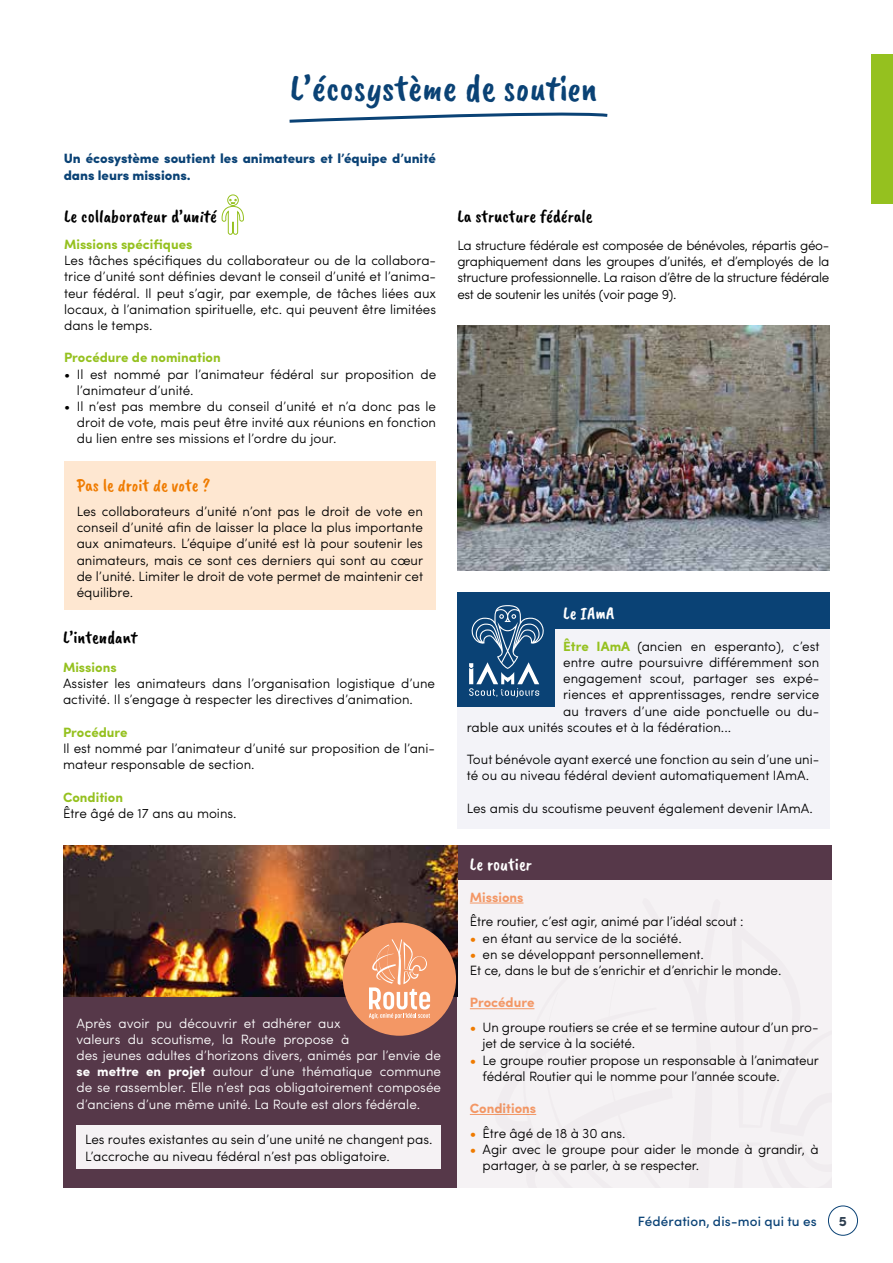
<style>
.page{position:relative;width:893px;height:1263px;background:#fff}
.page>*{position:absolute;margin:0;border:0;box-sizing:border-box;transform-origin:0 0}
.t1{font:37.5px "Caveat Brush";color:#0a4275}
.t2{font:18px "Caveat Brush";color:#000}
.t3{font:18px "Caveat Brush";color:#ef7b00}
.t4{font:18px "Caveat Brush";color:#fff}
.t5{font:700 13.65px "Sofia Pro";color:#2c3d4f}
.t6{font:300 13.5px/16.2px "Sofia Pro";color:#000}
.t7{font:300 13.5px/16.2px "Sofia Pro";color:#fff}
.t8{font:900 13.5px/16.2px "Sofia Pro";color:#0a4275}
.t9{font:700 13.5px "Sofia Pro";color:#95c11f}
.t10{font:700 13.5px "Sofia Pro";color:#f39765}
.t11{font:500 13.5px "Sofia Pro";letter-spacing:.01em;color:#0a4276}
.s1{font-weight:700}
.s2{font-weight:700;color:#95c11f}
.s3{font-weight:700;color:#ef7b00}
</style>
<div class="page">
<div style="left:828px;top:1205px;width:30px;height:30px;border:1px solid #0a4275;border-radius:50%"></div>
<div style="left:457px;top:629px;width:372px;height:200px;background:#f3f3f8"></div>
<div style="left:457px;top:593px;width:372px;height:36px;background:#0a4275"></div>
<div style="left:64px;top:996px;width:393px;height:192px;background:#563849"></div>
<div style="left:64px;top:461px;width:372px;height:149px;background:#fee7d1"></div>
<svg style="left:75px;top:996px;width:144px;height:1px"></svg>
<div style="left:457px;top:879px;width:374px;height:309px;background:#f5f2f4"></div>
<hr style="left:470px;top:903px;width:53px;height:1px;background:#f39765">
<hr style="left:470px;top:1008px;width:64px;height:1px;background:#f39765">
<hr style="left:470px;top:1114px;width:66px;height:1px;background:#f39765">
<div style="left:457px;top:845px;width:374px;height:34px;background:#563849"></div>
<svg style="left:831px;top:915px;width:1px;height:273px"></svg>
<img style="left:64px;top:845px;width:393px;height:151px">
<div style="left:343px;top:922px;width:113px;height:114px;background:#f39765;border-radius:50%"></div>
<svg style="left:369px;top:939px;width:61px;height:80px"></svg>
<svg style="left:222px;top:194px;width:22px;height:41px"></svg>
<img style="left:457px;top:325px;width:372px;height:246px">
<div style="left:872px;top:54px;width:21px;height:149px;background:#95c11f"></div>
<div style="left:77px;top:1126px;width:364px;height:43px;background:#f5f2f4"></div>
<div style="left:457px;top:604px;width:98px;height:103px;background:#0a4275"></div>
<svg style="left:469px;top:605px;width:75px;height:92px"></svg>
<svg style="left:289px;top:112px;width:319px;height:11px"></svg>
<h1 class="t1" style="left:290px;top:66px;width:309px">L’écosystème de soutien</h1>
<p class="t8" style="left:64px;top:150px;width:374px">Un écosystème soutient les animateurs et l’équipe d’unité dans leurs missions.</p>
<h2 class="t2" style="left:64px;top:206px;width:154px">Le collaborateur d’unité</h2>
<p class="t9" style="left:64px;top:234px;width:130px">Missions spécifiques</p>
<p class="t6" style="left:64px;top:251px;width:374px;text-align:justify">Les tâches spécifiques du collaborateur ou de la collabora&shy;trice d’unité sont définies devant le conseil d’unité et l’anima&shy;teur fédéral. Il peut s’agir, par exemple, de tâches liées aux locaux, à l’animation spirituelle, etc. qui peuvent être limitées dans le temps.</p>
<p class="t9" style="left:64px;top:347px;width:158px">Procédure de nomination</p>
<p class="t6" style="left:77px;top:365px;width:361px;text-indent:-13px">• Il est nommé par l’animateur fédéral sur proposition de l’animateur d’unité.</p>
<p class="t6" style="left:77px;top:397px;width:361px;text-align:justify;text-indent:-13px">• Il n’est pas membre du conseil d’unité et n’a donc pas le droit de vote, mais peut être invité aux réunions en fonction du lien entre ses missions et l’ordre du jour.</p>
<h2 class="t3" style="left:77px;top:475px;width:135px">Pas le droit de vote ?</h2>
<p class="t6" style="left:77px;top:502px;width:348px;text-align:justify">Les collaborateurs d’unité n’ont pas le droit de vote en conseil d’unité afin de laisser la place la plus importante aux animateurs. L’équipe d’unité est là pour soutenir les animateurs, mais ce sont ces derniers qui sont au cœur de l’unité. Limiter le droit de vote permet de maintenir cet équilibre.</p>
<h2 class="t2" style="left:63px;top:627px;width:75px">L’intendant</h2>
<p class="t9" style="left:63px;top:657px;width:55px">Missions</p>
<p class="t6" style="left:63px;top:674px;width:374px">Assister les animateurs dans l’organisation logistique d’une activité. Il s’engage à respecter les directives d’animation.</p>
<p class="t9" style="left:63px;top:722px;width:66px">Procédure</p>
<p class="t6" style="left:63px;top:739px;width:374px">Il est nommé par l’animateur d’unité sur proposition de l’ani&shy;mateur responsable de section.</p>
<p class="t9" style="left:63px;top:787px;width:62px">Condition</p>
<p class="t6" style="left:63px;top:804px;width:175px">Être âgé de 17 ans au moins.</p>
<p class="t7" style="left:77px;top:1014px;width:366px">Après avoir pu découvrir et adhérer aux<br>valeurs du scoutisme, la Route propose à<br>des jeunes adultes d’horizons divers, animés par l’envie de <span class="s1">se mettre en projet</span> autour d’une thématique commune de se rassembler. Elle n’est pas obligatoirement composée d’anciens d’une même unité. La Route est alors fédérale.</p>
<p class="t6" style="left:85px;top:1130px;width:349px">Les routes existantes au sein d’une unité ne changent pas.<br>L’accroche au niveau fédéral n’est pas obligatoire.</p>
<h2 class="t2" style="left:457px;top:206px;width:137px">La structure fédérale</h2>
<p class="t6" style="left:457px;top:236px;width:374px;text-align:justify">La structure fédérale est composée de bénévoles, répartis géo&shy;graphiquement dans les groupes d’unités, et d’employés de la structure professionnelle. La raison d’être de la structure fédérale est de soutenir les unités (voir page 9).</p>
<h2 class="t4" style="left:563px;top:602px;width:53px">Le IAmA</h2>
<p class="t6" style="left:563px;top:637px;width:258px"><span class="s2">Être IAmA</span> (ancien en esperanto), c’est</p>
<p class="t6" style="left:563px;top:653px;width:258px">entre autre poursuivre différemment son</p>
<p class="t6" style="left:563px;top:669px;width:258px">engagement scout, partager ses expé-</p>
<p class="t6" style="left:563px;top:686px;width:258px">riences et apprentissages, rendre service</p>
<p class="t6" style="left:563px;top:702px;width:258px">au travers d’une aide ponctuelle ou du-</p>
<p class="t6" style="left:467px;top:718px;width:266px">rable aux unités scoutes et à la fédération...</p>
<p class="t6" style="left:467px;top:750px;width:354px">Tout bénévole ayant exercé une fonction au sein d’une uni&shy;té ou au niveau fédéral devient automatiquement IAmA.</p>
<p class="t6" style="left:467px;top:799px;width:348px">Les amis du scoutisme peuvent également devenir IAmA.</p>
<h2 class="t4" style="left:470px;top:853px;width:64px">Le routier</h2>
<p class="t10" style="left:470px;top:887px;width:55px">Missions</p>
<p class="t6" style="left:470px;top:913px;width:275px">Être routier, c’est agir, animé par l’idéal scout :</p>
<p class="t6" style="left:470px;top:929px;width:213px"><span class="s3">•</span> en étant au service de la société.</p>
<p class="t6" style="left:470px;top:945px;width:313px"><span class="s3">•</span> en se développant personnellement.<br>Et ce, dans le but de s’enrichir et d’enrichir le monde.</p>
<p class="t10" style="left:470px;top:992px;width:66px">Procédure</p>
<p class="t6" style="left:483px;top:1018px;width:337px;text-indent:-13px"><span class="s3">•</span> Un groupe routiers se crée et se termine autour d’un pro&shy;jet de service à la société.</p>
<p class="t6" style="left:483px;top:1051px;width:338px;text-indent:-13px"><span class="s3">•</span> Le groupe routier propose un responsable à l’animateur fédéral Routier qui le nomme pour l’année scoute.</p>
<p class="t10" style="left:470px;top:1098px;width:68px">Conditions</p>
<p class="t6" style="left:470px;top:1124px;width:157px"><span class="s3">•</span> Être âgé de 18 à 30 ans.</p>
<p class="t6" style="left:483px;top:1140px;width:337px;text-indent:-13px"><span class="s3">•</span> Agir avec le groupe pour aider le monde à grandir, à partager, à se parler, à se respecter.</p>
<p class="t11" style="left:638px;top:1212px;width:181px">Fédération, dis-moi qui tu es</p>
<p class="t5" style="left:839px;top:1210px;width:10px">5</p>
</div>
